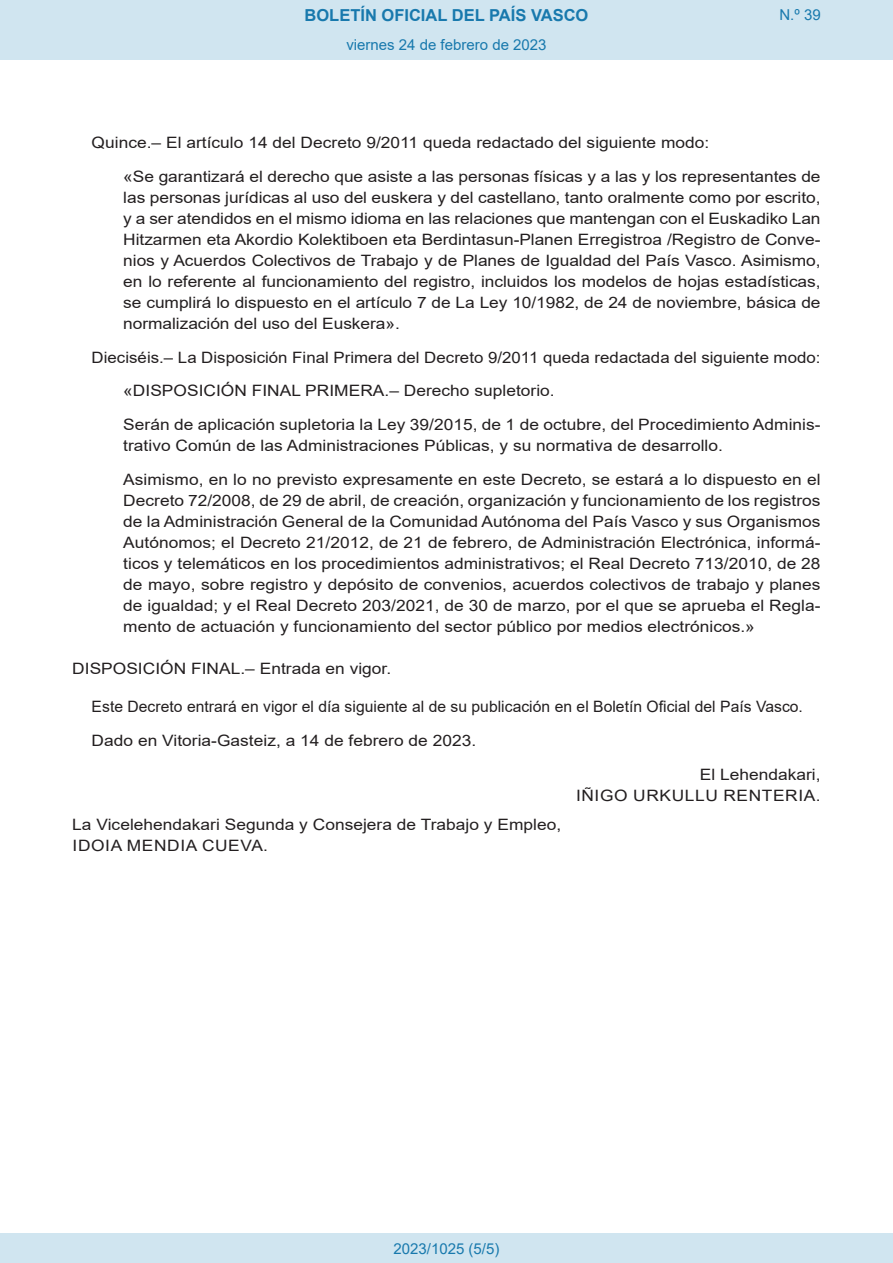
<style>
.page{position:relative;width:893px;height:1263px;background:#fff}
.page>*{position:absolute;margin:0;border:0;box-sizing:border-box;transform-origin:0 0}
.t1{font:700 16.5px "Arial";color:#1879ad}
.BOPVDetalle2{font:15.6px/21px "Arial";color:#231f20;text-align:justify;scale:1.11 1}
.BOPVDetalle{font:15.6px "Arial";color:#231f20}
.BOPVDetalle-2{font:15.6px "Arial";color:#231f20;scale:1.07 1}
.BOPVDetalle-3{font:15.6px "Arial";color:#231f20;scale:1.11 1}
.BOPVFirmaPuesto{font:15.6px "Arial";color:#231f20;scale:1.11 1}
.BOPVFirmaLugFec{font:15.6px "Arial";color:#231f20;scale:1.11 1}
.BOPVDisposicionTitul{font:15.6px "Arial";color:#231f20;scale:1.11 1}
.BOPVNombreLehen2{font:15.6px "Arial";letter-spacing:.035em;color:#231f20;scale:1.11 1}
.BOPVFirmaNombre{font:15.6px "Arial";letter-spacing:.035em;color:#231f20;scale:1.11 1}
.BOPVPuestoLehen2{font:15.6px "Arial";color:#231f20;scale:1.11 1}
.Paginacion_Centro{font:15px "Arial";color:#1879ad}
</style>
<div class="page">
<div style="left:0;top:0;width:893px;height:60px;background:#d0e5f0"></div>
<div style="left:0;top:1233px;width:893px;height:30px;background:#d0e5f0"></div>
<p class="t1" style="left:305px;top:3px;width:285px">BOLETÍN OFICIAL DEL PAÍS VASCO</p>
<p class="Paginacion_Centro" style="left:346px;top:35px;width:202px">viernes 24 de febrero de 2023</p>
<p class="Paginacion_Centro" style="left:779px;top:5px;width:43px">N.º 39</p>
<p class="BOPVDetalle-3" style="left:92px;top:132px;width:558px">Quince.– El artículo 14 del Decreto 9/2011 queda redactado del siguiente modo:</p>
<p class="BOPVDetalle2" style="left:123px;top:166px;width:630px">«Se garantizará el derecho que asiste a las personas físicas y a las y los representantes de las personas jurídicas al uso del euskera y del castellano, tanto oralmente como por escrito, y a ser atendidos en el mismo idioma en las relaciones que mantengan con el Euskadiko Lan Hitzarmen eta Akordio Kolektiboen eta Berdintasun-Planen Erregistroa /Registro de Conve&shy;nios y Acuerdos Colectivos de Trabajo y de Planes de Igualdad del País Vasco. Asimismo, en lo referente al funcionamiento del registro, incluidos los modelos de hojas estadísticas, se cumplirá lo dispuesto en el artículo 7 de La Ley 10/1982, de 24 de noviembre, básica de normalización del uso del Euskera».</p>
<p class="BOPVDetalle-2" style="left:92px;top:346px;width:683px">Dieciséis.– La Disposición Final Primera del Decreto 9/2011 queda redactada del siguiente modo:</p>
<p class="BOPVDetalle2" style="left:123px;top:380px;width:390px">«DISPOSICIÓN FINAL PRIMERA.– Derecho supletorio.</p>
<p class="BOPVDetalle2" style="left:123px;top:414px;width:630px">Serán de aplicación supletoria la Ley 39/2015, de 1 de octubre, del Procedimiento Adminis&shy;trativo Común de las Administraciones Públicas, y su normativa de desarrollo.</p>
<p class="BOPVDetalle2" style="left:123px;top:469px;width:630px">Asimismo, en lo no previsto expresamente en este Decreto, se estará a lo dispuesto en el Decreto 72/2008, de 29 de abril, de creación, organización y funcionamiento de los registros de la Administración General de la Comunidad Autónoma del País Vasco y sus Organismos Autónomos; el Decreto 21/2012, de 21 de febrero, de Administración Electrónica, informá&shy;ticos y telemáticos en los procedimientos administrativos; el Real Decreto 713/2010, de 28 de mayo, sobre registro y depósito de convenios, acuerdos colectivos de trabajo y planes de igualdad; y el Real Decreto 203/2021, de 30 de marzo, por el que se aprueba el Regla&shy;mento de actuación y funcionamiento del sector público por medios electrónicos.»</p>
<p class="BOPVDisposicionTitul" style="left:72px;top:658px;width:289px">DISPOSICIÓN FINAL.– Entrada en vigor.</p>
<p class="BOPVDetalle" style="left:92px;top:696px;width:713px">Este Decreto entrará en vigor el día siguiente al de su publicación en el Boletín Oficial del País Vasco.</p>
<p class="BOPVFirmaLugFec" style="left:92px;top:730px;width:348px">Dado en Vitoria-Gasteiz, a 14 de febrero de 2023.</p>
<p class="BOPVPuestoLehen2" style="left:700px;top:763px;width:110px">El Lehendakari,</p>
<p class="BOPVNombreLehen2" style="left:576px;top:784px;width:222px">IÑIGO URKULLU RENTERIA.</p>
<p class="BOPVFirmaPuesto" style="left:72px;top:814px;width:442px">La Vicelehendakari Segunda y Consejera de Trabajo y Empleo,</p>
<p class="BOPVFirmaNombre" style="left:73px;top:835px;width:178px">IDOIA MENDIA CUEVA.</p>
<p class="Paginacion_Centro" style="left:393px;top:1238px;width:107px">2023/1025 (5/5)</p>
</div>
